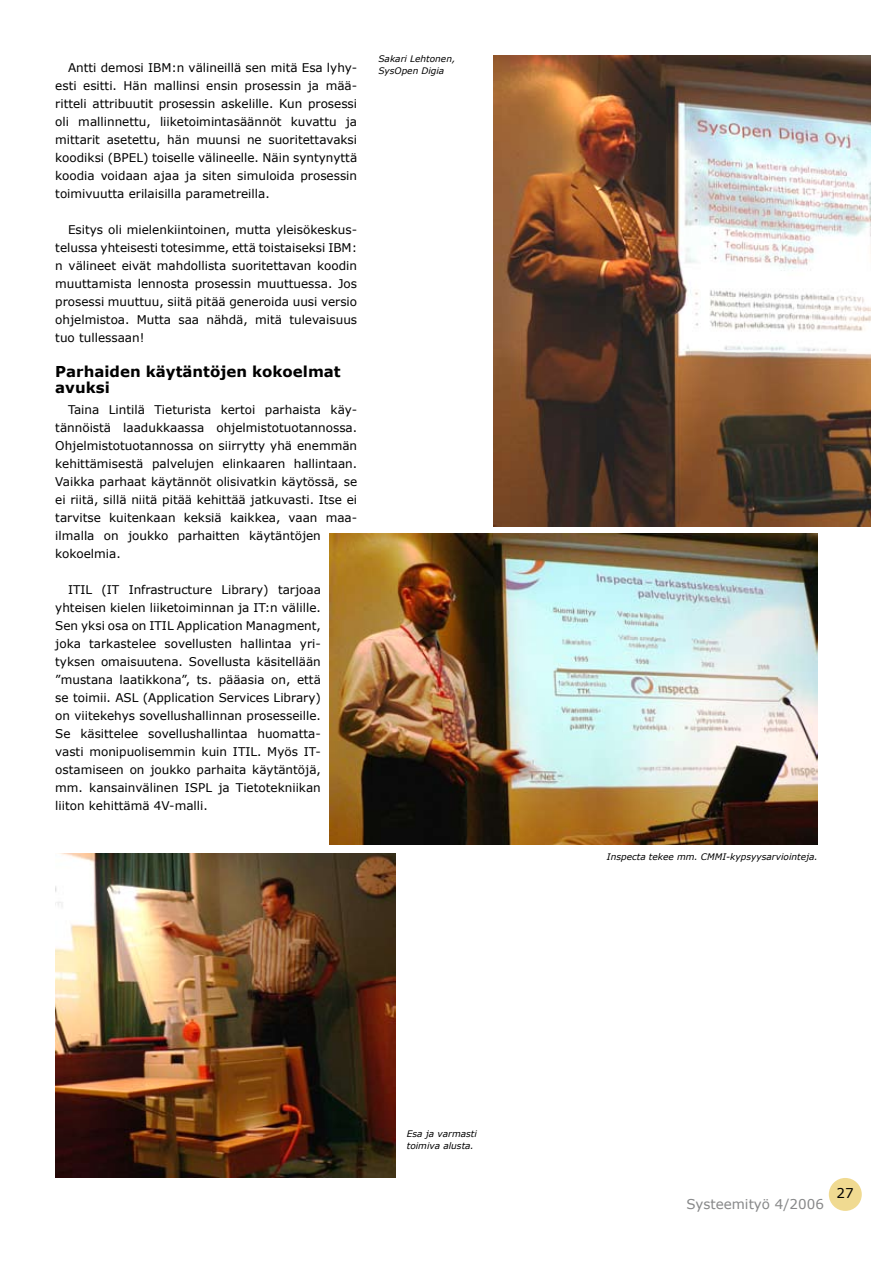
<style>
.page{position:relative;width:893px;height:1263px;background:#fff}
.page>*{position:absolute;margin:0;border:0;box-sizing:border-box;transform-origin:0 0}
.t1{font:700 15px/16.5px "Verdana";color:#000}
.t2{font:13.5px "Verdana";color:#878889}
.t3{font:13.5px "Verdana";color:#000}
.t4{font:12px/18px "Verdana";color:#000;text-align:justify}
.t5{font:italic 9px/12px "Verdana";color:#000}
</style>
<div class="page">
<div style="left:829px;top:1178px;width:33px;height:33px;background:#f0da91;border-radius:50%"></div>
<img style="left:493px;top:55px;width:378px;height:472px">
<img style="left:329px;top:533px;width:489px;height:312px">
<img style="left:55px;top:853px;width:340px;height:324px">
<p class="t4" style="left:55px;top:58px;width:303px;text-indent:13px">Antti demosi IBM:n välineillä sen mitä Esa lyhy&shy;esti esitti. Hän mallinsi ensin prosessin ja mää&shy;ritteli attribuutit prosessin askelille. Kun prosessi oli mallinnettu, liiketoimintasäännöt kuvattu ja mittarit asetettu, hän muunsi ne suoritettavaksi koodiksi (BPEL) toiselle välineelle. Näin syntynyttä koodia voidaan ajaa ja siten simuloida prosessin toimivuutta erilaisilla parametreilla.</p>
<p class="t4" style="left:55px;top:220px;width:303px;text-indent:13px">Esitys oli mielenkiintoinen, mutta yleisökeskus&shy;telussa yhteisesti totesimme, että toistaiseksi IBM: n välineet eivät mahdollista suoritettavan koodin muuttamista lennosta prosessin muuttuessa. Jos prosessi muuttuu, siitä pitää generoida uusi versio ohjelmistoa. Mutta saa nähdä, mitä tulevaisuus tuo tullessaan!</p>
<p class="t1" style="left:55px;top:362px;width:287px">Parhaiden käytäntöjen kokoelmat avuksi</p>
<p class="t4" style="left:55px;top:400px;width:303px;text-align:left;text-indent:13px">Taina Lintilä Tieturista kertoi parhaista käy&shy;tännöistä laadukkaassa ohjelmistotuotannossa.<br>Ohjelmistotuotannossa on siirrytty yhä enemmän kehittämisestä palvelujen elinkaaren hallintaan.<br>Vaikka parhaat käytännöt olisivatkin käytössä, se ei riitä, sillä niitä pitää kehittää jatkuvasti. Itse ei tarvitse kuitenkaan keksiä kaikkea, vaan maa&shy;ilmalla on joukko parhaitten käytäntöjen kokoelmia.</p>
<p class="t4" style="left:55px;top:580px;width:267px;text-indent:13px">ITIL (IT Infrastructure Library) tarjoaa yhteisen kielen liiketoiminnan ja IT:n välille.<br>Sen yksi osa on ITIL Application Managment, joka tarkastelee sovellusten hallintaa yri&shy;tyksen omaisuutena. Sovellusta käsitellään ”mustana laatikkona”, ts. pääasia on, että se toimii. ASL (Application Services Library) on viitekehys sovellushallinnan prosesseille.<br>Se käsittelee sovellushallintaa huomatta&shy;vasti monipuolisemmin kuin ITIL. Myös IT&shy;ostamiseen on joukko parhaita käytäntöjä, mm. kansainvälinen ISPL ja Tietotekniikan liiton kehittämä 4V-malli.</p>
<p class="t5" style="left:378px;top:53px;width:78px">Sakari Lehtonen,<br>SysOpen Digia</p>
<p class="t5" style="left:407px;top:1127px;width:72px">Esa ja varmasti toimiva alusta.</p>
<p class="t5" style="left:607px;top:851px;width:212px">Inspecta tekee mm. CMMI-kypsyysarviointeja.</p>
<p class="t2" style="left:686px;top:1195px;width:139px">Systeemityö 4/2006</p>
<p class="t3" style="left:836px;top:1185px;width:19px">27</p>
</div>
